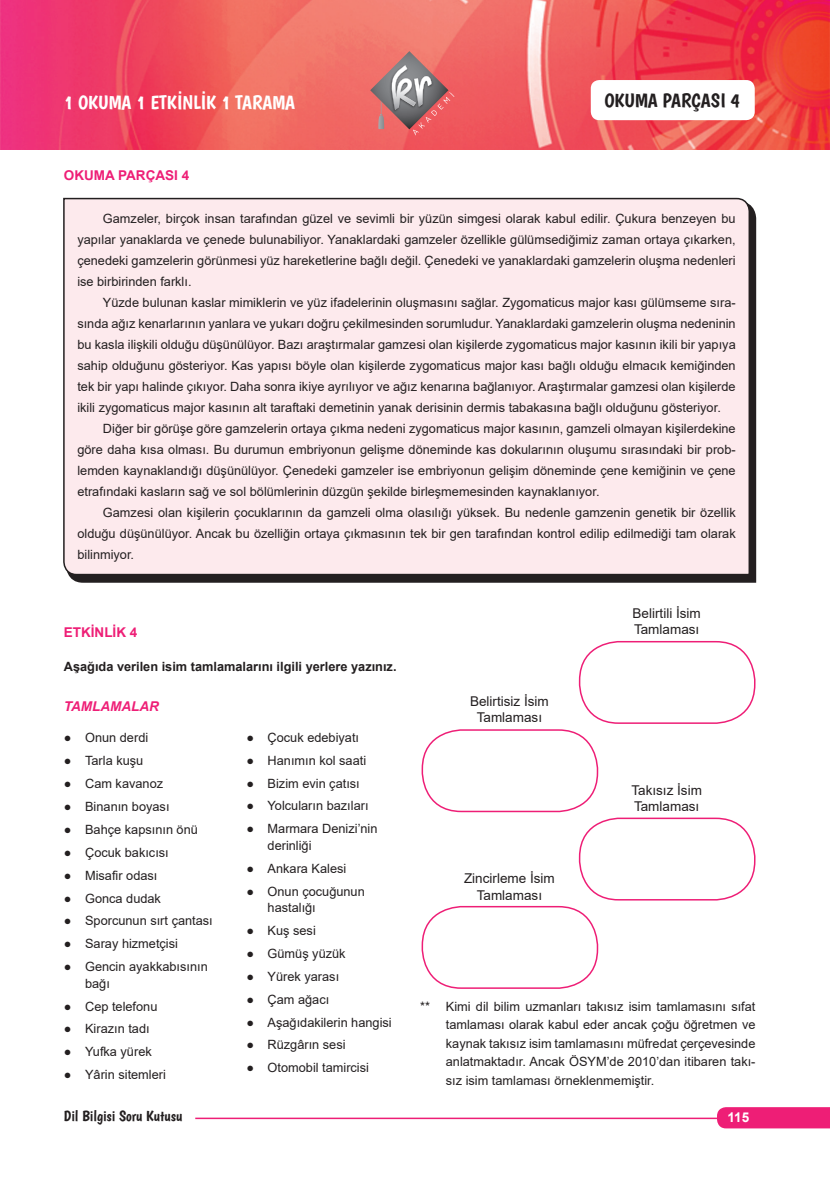
<style>
.page{position:relative;width:830px;height:1191px;background:#fff}
.page>*{position:absolute;margin:0;border:0;box-sizing:border-box;transform-origin:0 0}
.t1{font:19.5px "Boogaloo";color:#fff}
.t2{font:19.5px "Boogaloo";color:#231f20}
.t3{font:15px "Boogaloo";color:#231f20}
.t4{font:13.5px "Arial";color:#231f20}
.t5{font:700 13.5px "Arial";color:#ee1e76}
.t6{font:italic 700 13.5px "Arial";color:#ee1e76}
.t7{font:700 13.5px "Arial";color:#fff}
.t8{font:12.75px/18.5px "Arial";color:#231f20}
.t9{font:700 12.75px "Arial";color:#231f20}
</style>
<div class="page">
<img style="left:0;top:0;width:829px;height:150px">
<svg style="left:370px;top:51px;width:84px;height:84px;background:#c37878"></svg>
<svg style="left:716px;top:1107px;width:113px;height:21px;background:#ee2479"></svg>
<hr style="left:195px;top:1117px;width:523px;height:2px;background:#ee1e76">
<div style="left:590px;top:80px;width:164px;height:40px;background:#fff;border-radius:9px"></div>
<svg style="left:69px;top:205px;width:686px;height:378px;background:#2a2627"></svg>
<div style="left:63px;top:197px;width:687px;height:379px;background:#fdeaed"></div>
<div style="left:578px;top:641px;width:177px;height:83px;border:2px solid #ee1e76;border-radius:39px"></div>
<div style="left:578px;top:817px;width:177px;height:83px;border:2px solid #ee1e76;border-radius:39px"></div>
<div style="left:421px;top:729px;width:177px;height:83px;border:2px solid #ee1e76;border-radius:39px"></div>
<div style="left:421px;top:906px;width:177px;height:83px;border:2px solid #ee1e76;border-radius:39px"></div>
<h1 class="t1" style="left:64px;top:91px;width:233px">1 OKUMA 1 ETKİNLİK 1 TARAMA</h1>
<p class="t2" style="left:604px;top:89px;width:137px">OKUMA PARÇASI 4</p>
<p class="t5" style="left:64px;top:166px;width:127px">OKUMA PARÇASI 4</p>
<p class="t8" style="left:103px;top:209px;width:634px">Gamzeler, birçok insan tarafından güzel ve sevimli bir yüzün simgesi olarak kabul edilir. Çukura benzeyen bu</p>
<p class="t8" style="left:77px;top:230px;width:659px">yapılar yanaklarda ve çenede bulunabiliyor. Yanaklardaki gamzeler özellikle gülümsediğimiz zaman ortaya çıkarken,</p>
<p class="t8" style="left:77px;top:251px;width:659px">çenedeki gamzelerin görünmesi yüz hareketlerine bağlı değil. Çenedeki ve yanaklardaki gamzelerin oluşma nedenleri</p>
<p class="t8" style="left:77px;top:272px;width:116px">ise birbirinden farklı.</p>
<p class="t8" style="left:103px;top:293px;width:634px">Yüzde bulunan kaslar mimiklerin ve yüz ifadelerinin oluşmasını sağlar. Zygomaticus major kası gülümseme sıra-</p>
<p class="t8" style="left:77px;top:314px;width:659px">sında ağız kenarlarının yanlara ve yukarı doğru çekilmesinden sorumludur. Yanaklardaki gamzelerin oluşma nedeninin</p>
<p class="t8" style="left:77px;top:335px;width:659px">bu kasla ilişkili olduğu düşünülüyor. Bazı araştırmalar gamzesi olan kişilerde zygomaticus major kasının ikili bir yapıya</p>
<p class="t8" style="left:77px;top:356px;width:659px">sahip olduğunu gösteriyor. Kas yapısı böyle olan kişilerde zygomaticus major kası bağlı olduğu elmacık kemiğinden</p>
<p class="t8" style="left:77px;top:377px;width:659px">tek bir yapı halinde çıkıyor. Daha sonra ikiye ayrılıyor ve ağız kenarına bağlanıyor. Araştırmalar gamzesi olan kişilerde</p>
<p class="t8" style="left:77px;top:398px;width:644px">ikili zygomaticus major kasının alt taraftaki demetinin yanak derisinin dermis tabakasına bağlı olduğunu gösteriyor.</p>
<p class="t8" style="left:103px;top:419px;width:634px">Diğer bir görüşe göre gamzelerin ortaya çıkma nedeni zygomaticus major kasının, gamzeli olmayan kişilerdekine</p>
<p class="t8" style="left:77px;top:440px;width:659px">göre daha kısa olması. Bu durumun embriyonun gelişme döneminde kas dokularının oluşumu sırasındaki bir prob-</p>
<p class="t8" style="left:77px;top:461px;width:659px">lemden kaynaklandığı düşünülüyor. Çenedeki gamzeler ise embriyonun gelişim döneminde çene kemiğinin ve çene</p>
<p class="t8" style="left:77px;top:482px;width:523px">etrafındaki kasların sağ ve sol bölümlerinin düzgün şekilde birleşmemesinden kaynaklanıyor.</p>
<p class="t8" style="left:103px;top:503px;width:634px">Gamzesi olan kişilerin çocuklarının da gamzeli olma olasılığı yüksek. Bu nedenle gamzenin genetik bir özellik</p>
<p class="t8" style="left:77px;top:524px;width:659px">olduğu düşünülüyor. Ancak bu özelliğin ortaya çıkmasının tek bir gen tarafından kontrol edilip edilmediği tam olarak</p>
<p class="t8" style="left:77px;top:545px;width:58px">bilinmiyor.</p>
<p class="t5" style="left:64px;top:623px;width:75px">ETKİNLİK 4</p>
<p class="t9" style="left:64px;top:657px;width:334px">Aşağıda verilen isim tamlamalarını ilgili yerlere yazınız.</p>
<p class="t6" style="left:64px;top:697px;width:96px">TAMLAMALAR</p>
<p class="t8" style="left:64px;top:728px;width:86px">● Onun derdi</p>
<p class="t8" style="left:64px;top:751px;width:81px">● Tarla kuşu</p>
<p class="t8" style="left:64px;top:774px;width:101px">● Cam kavanoz</p>
<p class="t8" style="left:64px;top:797px;width:107px">● Binanın boyası</p>
<p class="t8" style="left:64px;top:820px;width:135px">● Bahçe kapsının önü</p>
<p class="t8" style="left:64px;top:843px;width:106px">● Çocuk bakıcısı</p>
<p class="t8" style="left:64px;top:866px;width:95px">● Misafir odası</p>
<p class="t8" style="left:64px;top:888px;width:99px">● Gonca dudak</p>
<p class="t8" style="left:64px;top:911px;width:150px">● Sporcunun sırt çantası</p>
<p class="t8" style="left:64px;top:934px;width:116px">● Saray hizmetçisi</p>
<p class="t8" style="left:85px;top:958px;width:124px;line-height:16.5px;text-indent:-21px">● Gencin ayakkabısının bağı</p>
<p class="t8" style="left:64px;top:996px;width:95px">● Cep telefonu</p>
<p class="t8" style="left:64px;top:1019px;width:87px">● Kirazın tadı</p>
<p class="t8" style="left:64px;top:1042px;width:89px">● Yufka yürek</p>
<p class="t8" style="left:64px;top:1065px;width:104px">● Yârin sitemleri</p>
<p class="t8" style="left:246px;top:728px;width:114px">● Çocuk edebiyatı</p>
<p class="t8" style="left:246px;top:751px;width:121px">● Hanımın kol saati</p>
<p class="t8" style="left:246px;top:773px;width:115px">● Bizim evin çatısı</p>
<p class="t8" style="left:246px;top:796px;width:124px">● Yolcuların bazıları</p>
<p class="t8" style="left:267px;top:820px;width:111px;line-height:16.5px;text-indent:-21px">● Marmara Denizi’nin derinliği</p>
<p class="t8" style="left:246px;top:859px;width:101px">● Ankara Kalesi</p>
<p class="t8" style="left:267px;top:882px;width:99px;line-height:16.5px;text-indent:-21px">● Onun çocuğunun hastalığı</p>
<p class="t8" style="left:246px;top:921px;width:71px">● Kuş sesi</p>
<p class="t8" style="left:246px;top:944px;width:101px">● Gümüş yüzük</p>
<p class="t8" style="left:246px;top:967px;width:94px">● Yürek yarası</p>
<p class="t8" style="left:246px;top:990px;width:84px">● Çam ağacı</p>
<p class="t8" style="left:246px;top:1012px;width:147px">● Aşağıdakilerin hangisi</p>
<p class="t8" style="left:246px;top:1035px;width:101px">● Rüzgârın sesi</p>
<p class="t8" style="left:246px;top:1058px;width:124px">● Otomobil tamircisi</p>
<p class="t4" style="left:470px;top:692px;width:80px">Belirtisiz İsim</p>
<p class="t4" style="left:476px;top:708px;width:67px">Tamlaması</p>
<p class="t4" style="left:464px;top:869px;width:92px">Zincirleme İsim</p>
<p class="t4" style="left:476px;top:885px;width:67px">Tamlaması</p>
<p class="t4" style="left:632px;top:604px;width:70px">Belirtili İsim</p>
<p class="t4" style="left:633px;top:620px;width:67px">Tamlaması</p>
<p class="t4" style="left:631px;top:781px;width:72px">Takısız İsim</p>
<p class="t4" style="left:633px;top:797px;width:67px">Tamlaması</p>
<p class="t8" style="left:445px;top:997px;width:311px;text-align:justify;text-indent:-26px">** Kimi dil bilim uzmanları takısız isim tamlamasını sıfat tamlaması olarak kabul eder ancak çoğu öğretmen ve kaynak takısız isim tamlamasını müfredat çerçevesinde anlatmaktadır. Ancak ÖSYM’de 2010’dan itibaren takı&shy;sız isim tamlaması örneklenmemiştir.</p>
<p class="t3" style="left:64px;top:1107px;width:120px">Dil Bilgisi Soru Kutusu</p>
<p class="t7" style="left:727px;top:1108px;width:23px">115</p>
</div>
